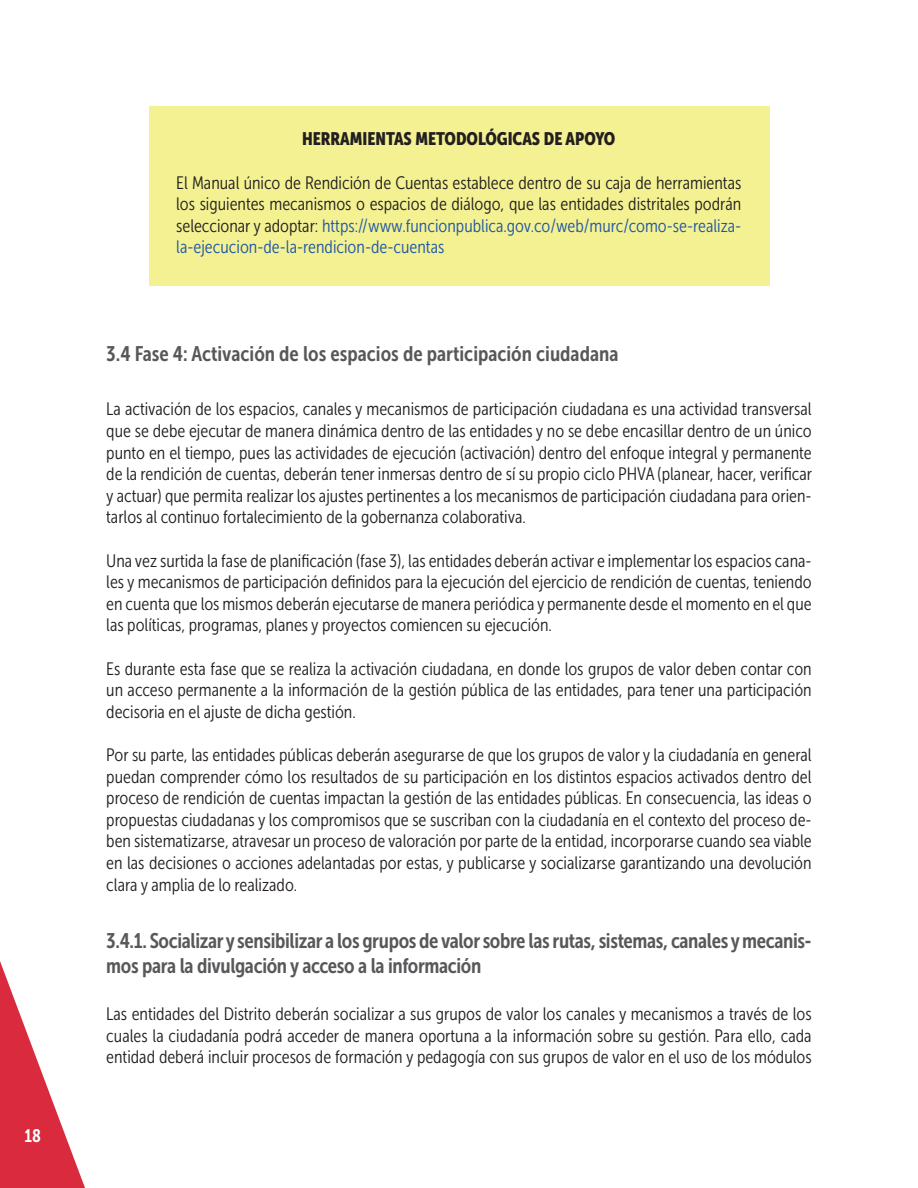
<style>
.page{position:relative;width:918px;height:1188px;background:#fff}
.page>*{position:absolute;margin:0;border:0;box-sizing:border-box;transform-origin:0 0}
.SUBTITULO_2{font:21px/25.2px "Museo Sans Condensed 700";letter-spacing:-.015em;color:#57585a}
.t1{font:18px/21.6px "Museo Sans Condensed 300";color:#231f20;text-align:justify}
.t2{font:18px "Museo Sans Condensed 900";color:#231f20}
.t3{font:18px "Museo Sans Condensed 700";color:#fff}
.s1{color:#2056a6}
</style>
<div class="page">
<svg style="left:0;top:961px;width:85px;height:227px"></svg>
<div style="left:149px;top:106px;width:620px;height:180px;background:#f3f191"></div>
<p class="t3" style="left:25px;top:1126px;width:18px">18</p>
<p class="t2" style="left:302px;top:129px;width:315px">HERRAMIENTAS METODOLÓGICAS DE APOYO</p>
<p class="t1" style="left:176px;top:172px;width:567px">El Manual único de Rendición de Cuentas establece dentro de su caja de herramientas los siguientes mecanismos o espacios de diálogo, que las entidades distritales podrán seleccionar y adoptar: <span class="s1">https://www.funcionpublica.gov.co/web/murc/como-se-realiza&shy;la-ejecucion-de-la-rendicion-de-cuentas</span></p>
<p class="SUBTITULO_2" style="left:106px;top:342px;width:514px">3.4 Fase 4: Activación de los espacios de participación ciudadana</p>
<p class="t1" style="left:106px;top:399px;width:707px">La activación de los espacios, canales y mecanismos de participación ciudadana es una actividad transversal que se debe ejecutar de manera dinámica dentro de las entidades y no se debe encasillar dentro de un único punto en el tiempo, pues las actividades de ejecución (activación) dentro del enfoque integral y permanente de la rendición de cuentas, deberán tener inmersas dentro de sí su propio ciclo PHVA (planear, hacer, verificar y actuar) que permita realizar los ajustes pertinentes a los mecanismos de participación ciudadana para orien&shy;tarlos al continuo fortalecimiento de la gobernanza colaborativa.</p>
<p class="t1" style="left:106px;top:550px;width:707px">Una vez surtida la fase de planificación (fase 3), las entidades deberán activar e implementar los espacios cana&shy;les y mecanismos de participación definidos para la ejecución del ejercicio de rendición de cuentas, teniendo en cuenta que los mismos deberán ejecutarse de manera periódica y permanente desde el momento en el que las políticas, programas, planes y proyectos comiencen su ejecución.</p>
<p class="t1" style="left:106px;top:658px;width:707px">Es durante esta fase que se realiza la activación ciudadana, en donde los grupos de valor deben contar con un acceso permanente a la información de la gestión pública de las entidades, para tener una participación decisoria en el ajuste de dicha gestión.</p>
<p class="t1" style="left:106px;top:744px;width:707px">Por su parte, las entidades públicas deberán asegurarse de que los grupos de valor y la ciudadanía en general puedan comprender cómo los resultados de su participación en los distintos espacios activados dentro del proceso de rendición de cuentas impactan la gestión de las entidades públicas. En consecuencia, las ideas o propuestas ciudadanas y los compromisos que se suscriban con la ciudadanía en el contexto del proceso de&shy;ben sistematizarse, atravesar un proceso de valoración por parte de la entidad, incorporarse cuando sea viable en las decisiones o acciones adelantadas por estas, y publicarse y socializarse garantizando una devolución clara y amplia de lo realizado.</p>
<p class="SUBTITULO_2" style="left:106px;top:928px;width:707px">3.4.1. Socializar y sensibilizar a los grupos de valor sobre las rutas, sistemas, canales y mecanis&shy;mos para la divulgación y acceso a la información</p>
<p class="t1" style="left:106px;top:1003px;width:707px">Las entidades del Distrito deberán socializar a sus grupos de valor los canales y mecanismos a través de los cuales la ciudadanía podrá acceder de manera oportuna a la información sobre su gestión. Para ello, cada entidad deberá incluir procesos de formación y pedagogía con sus grupos de valor en el uso de los módulos</p>
</div>
